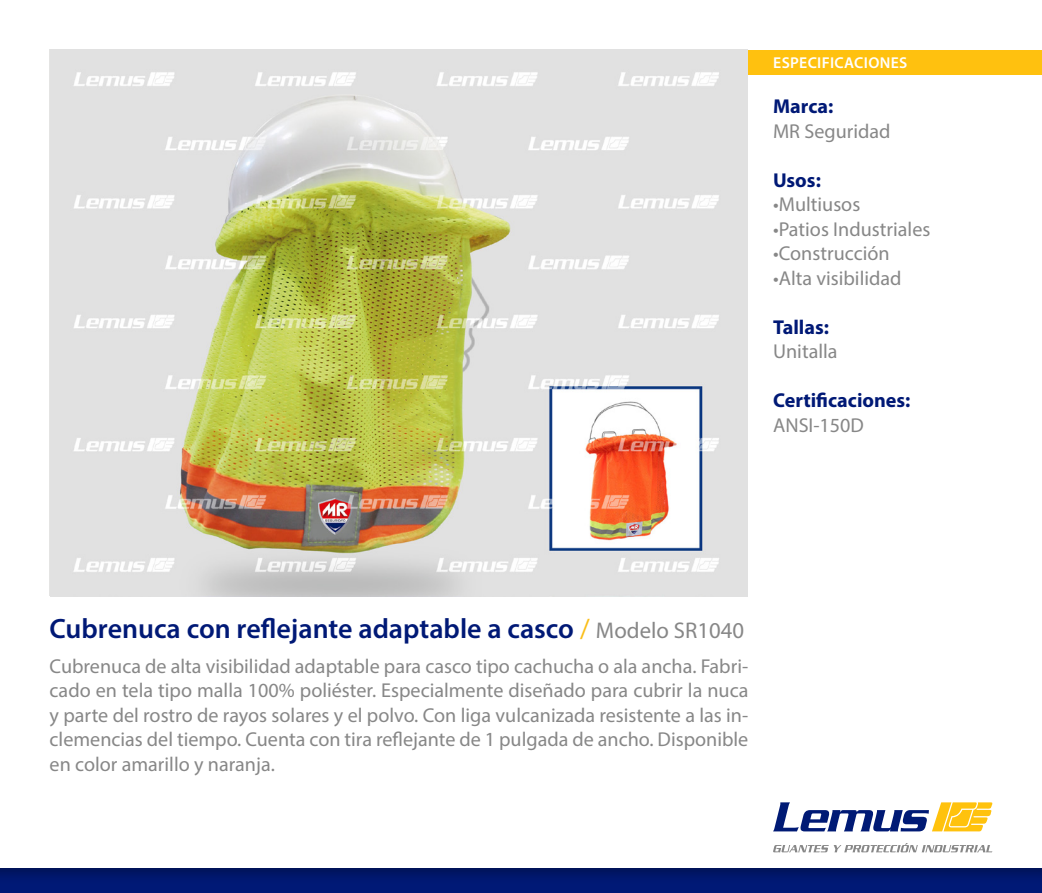
<style>
.page{position:relative;width:1042px;height:893px;background:#fff}
.page>*{position:absolute;margin:0;border:0;box-sizing:border-box;transform-origin:0 0}
.t1{font:600 28px "Myriad Pro";color:#001976}
.t2{font:20.12px/24.5px "Myriad Pro";color:#878787;text-align:justify}
.t3{font:700 20.12px "Myriad Pro";color:#001976}
.t4{font:600 15.75px "Myriad Pro";letter-spacing:.02em;color:#fff}
.s1{font-weight:400;color:#fabe19}
.s2{font-weight:400;font-size:22.75px;color:#878787}
</style>
<div class="page">
<img style="left:50px;top:50px;width:697px;height:546px">
<img style="left:0;top:868px;width:1042px;height:25px">
<div style="left:748px;top:50px;width:294px;height:24px;background:#ffc10f"></div>
<svg style="left:773px;top:802px;width:219px;height:29px"></svg>
<svg style="left:773px;top:843px;width:219px;height:9px"></svg>
<p class="t4" style="left:773px;top:53px;width:136px">ESPECIFICACIONES</p>
<p class="t3" style="left:773px;top:93px;width:62px">Marca:</p>
<p class="t2" style="left:773px;top:118px;width:119px">MR Seguridad</p>
<p class="t3" style="left:773px;top:167px;width:49px">Usos:</p>
<p class="t2" style="left:773px;top:192px;width:89px">•Multiusos</p>
<p class="t2" style="left:773px;top:216px;width:159px">•Patios Industriales</p>
<p class="t2" style="left:773px;top:241px;width:118px">•Construcción</p>
<p class="t2" style="left:773px;top:265px;width:130px">•Alta visibilidad</p>
<p class="t3" style="left:773px;top:314px;width:57px">Tallas:</p>
<p class="t2" style="left:773px;top:339px;width:66px">Unitalla</p>
<p class="t3" style="left:773px;top:387px;width:139px">Certificaciones:</p>
<p class="t2" style="left:773px;top:412px;width:92px">ANSI-150D</p>
<h1 class="t1" style="left:50px;top:611px;width:696px">Cubrenuca con reflejante adaptable a casco <span class="s1">/</span> <span class="s2">Modelo SR1040</span></h1>
<p class="t2" style="left:50px;top:654px;width:700px">Cubrenuca de alta visibilidad adaptable para casco tipo cachucha o ala ancha. Fabri&shy;cado en tela tipo malla 100% poliéster. Especialmente diseñado para cubrir la nuca y parte del rostro de rayos solares y el polvo. Con liga vulcanizada resistente a las in&shy;clemencias del tiempo. Cuenta con tira reflejante de 1 pulgada de ancho. Disponible en color amarillo y naranja.</p>
</div>
